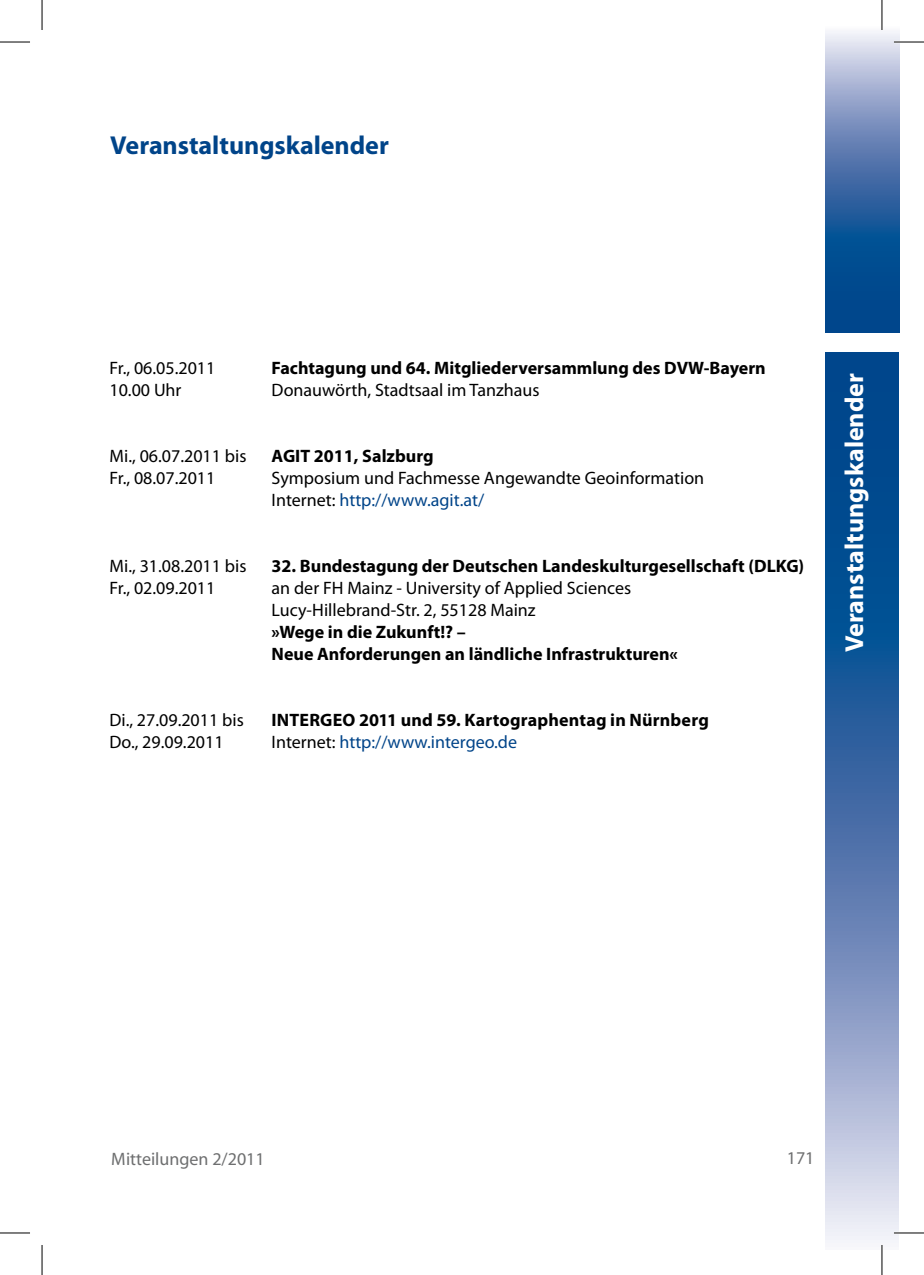
<style>
.page{position:relative;width:924px;height:1275px;background:#fff}
.page>*{position:absolute;margin:0;border:0;box-sizing:border-box;transform-origin:0 0}
.t1{font:700 26px "Myriad Pro";color:#004489}
.t2{font:700 26px "Myriad";color:#fff}
.t3{font:18px/22px "Myriad Pro";color:#000}
.t4{font:700 18px/22px "Myriad Pro";color:#000}
.t5{font:18px "Myriad Pro";color:#004489}
.t6{font:18px "Myriad";color:#6e6f70}
.s1{color:#004489}
.s2{color:#000}
</style>
<div class="page">
<svg style="left:825px;top:353px;width:73px;height:897px;background:#517baf"></svg>
<svg style="left:825px;top:26px;width:74px;height:306px;background:#537cb0"></svg>
<hr style="left:893px;top:41px;width:30px;height:2px;background:#fff">
<hr style="left:893px;top:1231px;width:30px;height:3px;background:#fff">
<hr style="left:880px;top:0;width:2px;height:30px;background:#fff">
<hr style="left:880px;top:1245px;width:2px;height:30px;background:#fff">
<hr style="left:0;top:42px;width:30px;height:1px;background:#000">
<hr style="left:893px;top:42px;width:30px;height:1px;background:#000">
<hr style="left:0;top:1232px;width:30px;height:1px;background:#000">
<hr style="left:893px;top:1232px;width:30px;height:1px;background:#000">
<hr style="left:42px;top:0;width:1px;height:30px;background:#000">
<hr style="left:42px;top:1245px;width:1px;height:30px;background:#000">
<hr style="left:881px;top:0;width:1px;height:30px;background:#000">
<hr style="left:881px;top:1245px;width:1px;height:30px;background:#000">
<h1 class="t1" style="left:110px;top:131px;width:280px">Veranstaltungskalender</h1>
<p class="t3" style="left:109px;top:357px;width:107px">Fr., 06.05.2011</p>
<p class="t4" style="left:271px;top:357px;width:495px">Fachtagung und 64. Mitgliederversammlung des DVW-Bayern</p>
<p class="t3" style="left:109px;top:379px;width:74px">10.00 Uhr</p>
<p class="t3" style="left:271px;top:379px;width:269px">Donauwörth, Stadtsaal im Tanzhaus</p>
<p class="t3" style="left:109px;top:445px;width:138px">Mi., 06.07.2011 bis</p>
<p class="t4" style="left:271px;top:445px;width:163px">AGIT 2011, Salzburg</p>
<p class="t3" style="left:109px;top:467px;width:107px">Fr., 08.07.2011</p>
<p class="t3" style="left:271px;top:467px;width:434px">Symposium und Fachmesse Angewandte Geoinformation<br>Internet: <span class="s1">http://www.agit.at/</span></p>
<p class="t3" style="left:109px;top:555px;width:138px">Mi., 31.08.2011 bis</p>
<p class="t4" style="left:271px;top:555px;width:534px">32. Bundestagung der Deutschen Landeskulturgesellschaft (DLKG)</p>
<p class="t3" style="left:109px;top:577px;width:107px">Fr., 02.09.2011</p>
<p class="t3" style="left:271px;top:577px;width:361px">an der FH Mainz - University of Applied Sciences<br>Lucy-Hillebrand-Str. 2, 55128 Mainz</p>
<p class="t4" style="left:271px;top:621px;width:407px">»Wege in die Zukunft!? –<br>Neue Anforderungen an ländliche Infrastrukturen«</p>
<p class="t3" style="left:109px;top:709px;width:136px">Di., 27.09.2011 bis</p>
<p class="t4" style="left:271px;top:709px;width:438px">INTERGEO 2011 und 59. Kartographentag in Nürnberg</p>
<p class="t3" style="left:109px;top:731px;width:116px">Do., 29.09.2011</p>
<p class="t5" style="left:271px;top:732px;width:247px"><span class="s2">Internet:</span> http://www.intergeo.de</p>
<h1 class="t2" style="left:840px;top:652px;width:280px;rotate:-90deg">Veranstaltungskalender</h1>
<p class="t6" style="left:111px;top:1150px;width:155px">Mitteilungen 2/2011</p>
<p class="t6" style="left:786px;top:1149px;width:29px">171</p>
</div>
